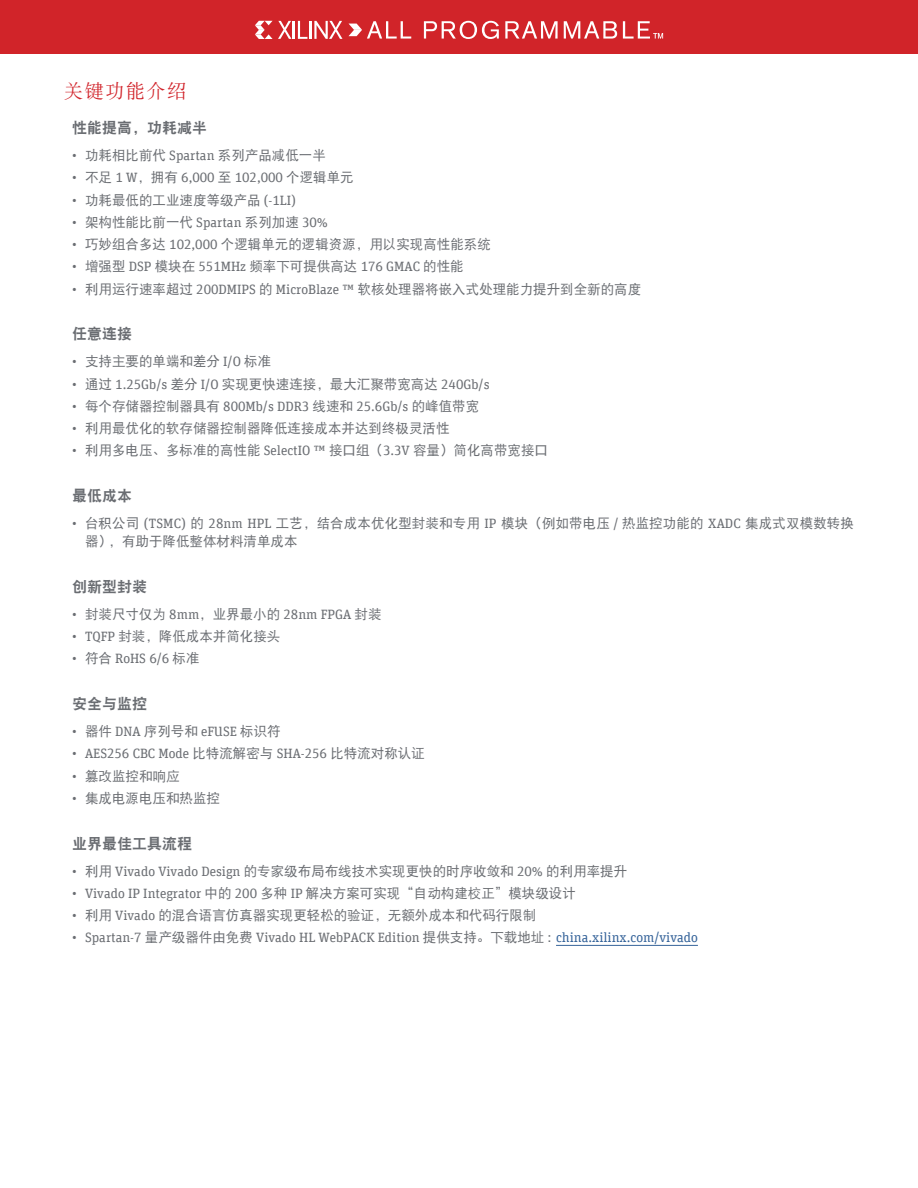
<style>
.page{position:relative;width:918px;height:1188px;background:#fff}
.page>*{position:absolute;margin:0;border:0;box-sizing:border-box;transform-origin:0 0}
.標題二{font:19.5px "DF Song W5";letter-spacing:.06em;color:#d1232a}
.表标题{font:15px "DFP Hei W9";color:#6a6d72}
.表文{font:13.5px/18px "DFP Hei W5";color:#6a6d72}
.表文-2{font:13.5px "Unit Slab Offc Pro";color:#6a6d72}
.s1{font-family:"Unit Slab Offc Pro"}
.s2{font-family:"DFP Hei W5"}
.s3{color:#356399}
</style>
<div class="page">
<div style="left:0;top:0;width:918px;height:54px;background:#d12429"></div>
<svg style="left:424px;top:21px;width:75px;height:18px"></svg>
<svg style="left:505px;top:21px;width:53px;height:18px"></svg>
<svg style="left:564px;top:21px;width:53px;height:18px"></svg>
<svg style="left:623px;top:21px;width:40px;height:18px"></svg>
<svg style="left:349px;top:21px;width:62px;height:18px"></svg>
<svg style="left:255px;top:21px;width:87px;height:18px"></svg>
<hr style="left:556px;top:945px;width:142px;height:1px;background:#356399">
<p class="標題二" style="left:64px;top:82px;width:124px">关键功能介绍</p>
<p class="表标题" style="left:72px;top:120px;width:136px">性能提高，功耗减半</p>
<p class="表文" style="left:72px;top:146px;width:255px"><span class="s1">•</span> 功耗相比前代 <span class="s1">Spartan</span> 系列产品减低一半</p>
<p class="表文-2" style="left:72px;top:169px;width:283px">• <span class="s2">不足</span> 1 W<span class="s2">，拥有</span> 6,000 <span class="s2">至</span> 102,000 <span class="s2">个逻辑单元</span></p>
<p class="表文" style="left:72px;top:191px;width:225px"><span class="s1">•</span> 功耗最低的工业速度等级产品 <span class="s1">(-1LI)</span></p>
<p class="表文" style="left:72px;top:213px;width:257px"><span class="s1">•</span> 架构性能比前一代 <span class="s1">Spartan</span> 系列加速 <span class="s1">30%</span></p>
<p class="表文" style="left:72px;top:235px;width:420px"><span class="s1">•</span> 巧妙组合多达 <span class="s1">102,000</span> 个逻辑单元的逻辑资源，用以实现高性能系统</p>
<p class="表文-2" style="left:72px;top:258px;width:393px">• <span class="s2">增强型</span> DSP <span class="s2">模块在</span> 551MHz <span class="s2">频率下可提供高达</span> 176 GMAC <span class="s2">的性能</span></p>
<p class="表文" style="left:72px;top:280px;width:570px"><span class="s1">•</span> 利用运行速率超过 <span class="s1">200DMIPS</span> 的 <span class="s1">MicroBlaze ™</span> 软核处理器将嵌入式处理能力提升到全新的高度</p>
<p class="表标题" style="left:72px;top:326px;width:61px">任意连接</p>
<p class="表文" style="left:72px;top:352px;width:201px"><span class="s1">•</span> 支持主要的单端和差分 <span class="s1">I/O</span> 标准</p>
<p class="表文" style="left:72px;top:375px;width:419px"><span class="s1">•</span> 通过 <span class="s1">1.25Gb/s</span> 差分 <span class="s1">I/O</span> 实现更快速连接，最大汇聚带宽高达 <span class="s1">240Gb/s</span></p>
<p class="表文-2" style="left:72px;top:397px;width:408px">• <span class="s2">每个存储器控制器具有</span> 800Mb/s DDR3 <span class="s2">线速和</span> 25.6Gb/s <span class="s2">的峰值带宽</span></p>
<p class="表文" style="left:72px;top:419px;width:379px"><span class="s1">•</span> 利用最优化的软存储器控制器降低连接成本并达到终极灵活性</p>
<p class="表文" style="left:72px;top:441px;width:477px"><span class="s1">•</span> 利用多电压、多标准的高性能 <span class="s1">SelectIO ™</span> 接口组（<span class="s1">3.3V</span> 容量）简化高带宽接口</p>
<p class="表标题" style="left:72px;top:488px;width:61px">最低成本</p>
<p class="表文" style="left:85px;top:514px;width:771px;text-indent:-13px"><span class="s1">•</span> 台积公司 <span class="s1">(TSMC)</span> 的 <span class="s1">28nm HPL</span> 工艺，结合成本优化型封装和专用 <span class="s1">IP</span> 模块（例如带电压 <span class="s1">/</span> 热监控功能的 <span class="s1">XADC</span> 集成式双模数转换器），有助于降低整体材料清单成本</p>
<p class="表标题" style="left:72px;top:579px;width:76px">创新型封装</p>
<p class="表文" style="left:72px;top:605px;width:311px"><span class="s1">•</span> 封装尺寸仅为 <span class="s1">8mm</span>，业界最小的 <span class="s1">28nm FPGA</span> 封装</p>
<p class="表文" style="left:72px;top:627px;width:210px"><span class="s1">• TQFP</span> 封装，降低成本并简化接头</p>
<p class="表文-2" style="left:72px;top:650px;width:129px">• <span class="s2">符合</span> RoHS 6/6 <span class="s2">标准</span></p>
<p class="表标题" style="left:72px;top:696px;width:76px">安全与监控</p>
<p class="表文-2" style="left:72px;top:722px;width:210px">• <span class="s2">器件</span> DNA <span class="s2">序列号和</span> eFUSE <span class="s2">标识符</span></p>
<p class="表文-2" style="left:72px;top:745px;width:354px">• AES256 CBC Mode <span class="s2">比特流解密与</span> SHA-256 <span class="s2">比特流对称认证</span></p>
<p class="表文" style="left:72px;top:767px;width:109px"><span class="s1">•</span> 篡改监控和响应</p>
<p class="表文" style="left:72px;top:789px;width:149px"><span class="s1">•</span> 集成电源电压和热监控</p>
<p class="表标题" style="left:72px;top:836px;width:121px">业界最佳工具流程</p>
<p class="表文" style="left:72px;top:862px;width:556px"><span class="s1">•</span> 利用 <span class="s1">Vivado Vivado Design</span> 的专家级布局布线技术实现更快的时序收敛和 <span class="s1">20%</span> 的利用率提升</p>
<p class="表文-2" style="left:72px;top:884px;width:505px">• Vivado IP Integrator <span class="s2">中的</span> 200 <span class="s2">多种</span> IP <span class="s2">解决方案可实现“自动构建校正”模块级设计</span></p>
<p class="表文" style="left:72px;top:906px;width:466px"><span class="s1">•</span> 利用 <span class="s1">Vivado</span> 的混合语言仿真器实现更轻松的验证，无额外成本和代码行限制</p>
<p class="表文-2" style="left:72px;top:929px;width:627px">• Spartan-7 <span class="s2">量产级器件由免费</span> Vivado HL WebPACK Edition <span class="s2">提供支持。下载地址：</span><span class="s3">china.xilinx.com/vivado</span></p>
</div>
